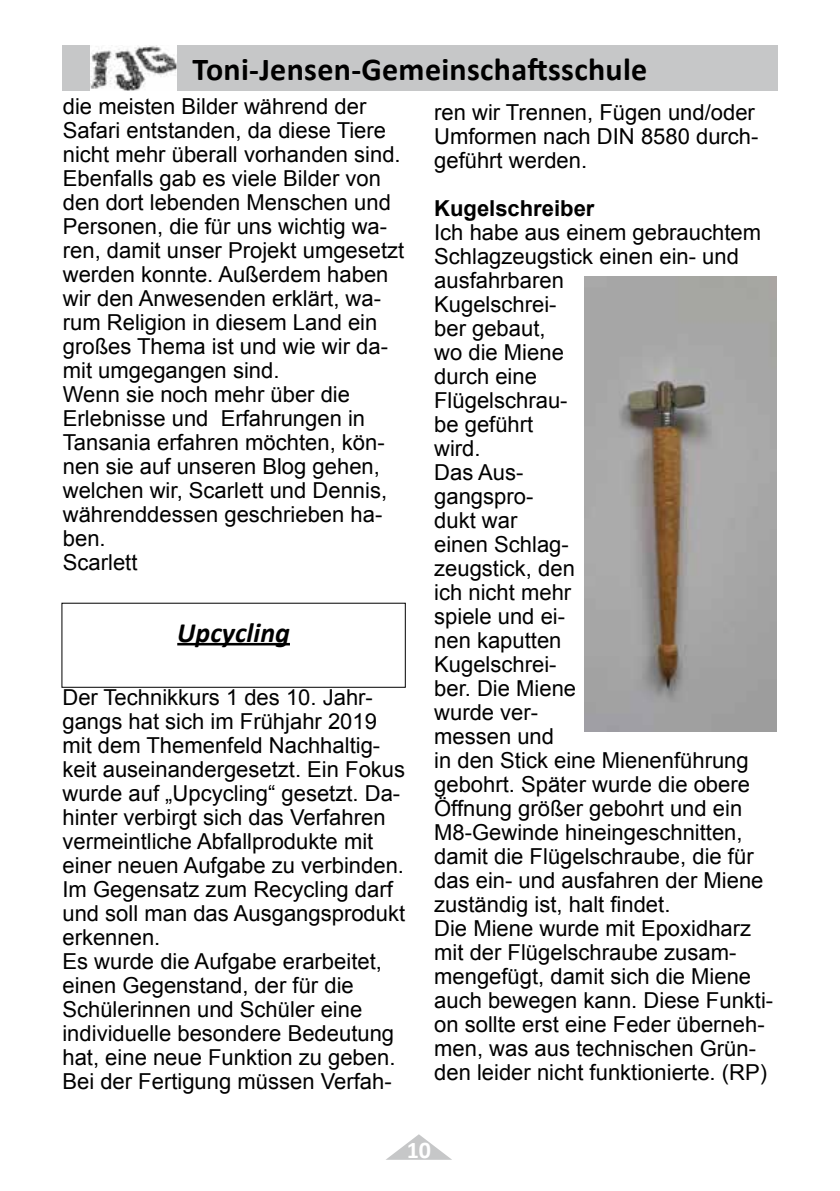
<style>
.page{position:relative;width:840px;height:1191px;background:#fff}
.page>*{position:absolute;margin:0;border:0;box-sizing:border-box;transform-origin:0 0}
.t1{font:700 32px "Calibri";letter-spacing:.01em;color:#000}
.t2{font:italic 700 28px "Calibri";color:#000}
.t3{font:700 24px "Calibri";color:#fff}
.t4{font:22px/24px "Arial";color:#000}
.t5{font:700 22px "Arial";color:#000}
</style>
<div class="page">
<svg style="left:387px;top:1134px;width:64px;height:25px"></svg>
<div style="left:62px;top:45px;width:715px;height:46px;background:#c6c7c8"></div>
<img style="left:91px;top:46px;width:85px;height:44px">
<hr style="left:177px;top:643px;width:113px;height:2px;background:#000">
<div style="left:61px;top:602px;width:344px;height:86px;border:1px solid #000"></div>
<img style="left:584px;top:276px;width:191px;height:455px">
<h1 class="t1" style="left:192px;top:49px;width:456px">Toni-Jensen-Gemeinschaftsschule</h1>
<p class="t4" style="left:63px;top:94px;width:343px">die meisten Bilder während der<br>Safari entstanden, da diese Tiere nicht mehr überall vorhanden sind.<br>Ebenfalls gab es viele Bilder von den dort lebenden Menschen und<br>Personen, die für uns wichtig wa&shy;ren, damit unser Projekt umgesetzt werden konnte. Außerdem haben wir den Anwesenden erklärt, wa&shy;rum Religion in diesem Land ein großes Thema ist und wie wir da&shy;mit umgegangen sind.<br>Wenn sie noch mehr über die<br>Erlebnisse und Erfahrungen in<br>Tansania erfahren möchten, kön&shy;nen sie auf unseren Blog gehen, welchen wir, Scarlett und Dennis, währenddessen geschrieben ha&shy;ben.<br>Scarlett</p>
<p class="t2" style="left:177px;top:614px;width:114px">Upcycling</p>
<p class="t4" style="left:62px;top:685px;width:344px">Der Technikkurs 1 des 10. Jahr&shy;gangs hat sich im Frühjahr 2019 mit dem Themenfeld Nachhaltig&shy;keit auseinandergesetzt. Ein Fokus wurde auf „Upcycling“ gesetzt. Da&shy;hinter verbirgt sich das Verfahren vermeintliche Abfallprodukte mit einer neuen Aufgabe zu verbinden.<br>Im Gegensatz zum Recycling darf und soll man das Ausgangsprodukt erkennen.<br>Es wurde die Aufgabe erarbeitet, einen Gegenstand, der für die<br>Schülerinnen und Schüler eine individuelle besondere Bedeutung hat, eine neue Funktion zu geben.<br>Bei der Fertigung müssen Verfah-</p>
<p class="t4" style="left:434px;top:100px;width:326px">ren wir Trennen, Fügen und/oder<br>Umformen nach DIN 8580 durch&shy;geführt werden.</p>
<p class="t5" style="left:434px;top:193px;width:162px">Kugelschreiber</p>
<p class="t4" style="left:434px;top:220px;width:340px">Ich habe aus einem gebrauchtem<br>Schlagzeugstick einen ein- und ausfahrbaren<br>Kugelschrei-<br>ber gebaut,<br>wo die Miene<br>durch eine<br>Flügelschrau-<br>be geführt<br>wird.<br>Das Aus-<br>gangspro-<br>dukt war<br>einen Schlag-<br>zeugstick, den<br>ich nicht mehr<br>spiele und ei-<br>nen kaputten<br>Kugelschrei-<br>ber. Die Miene<br>wurde ver-<br>messen und<br>in den Stick eine Mienenführung gebohrt. Später wurde die obere<br>Öffnung größer gebohrt und ein<br>M8-Gewinde hineingeschnitten, damit die Flügelschraube, die für das ein- und ausfahren der Miene zuständig ist, halt findet.<br>Die Miene wurde mit Epoxidharz mit der Flügelschraube zusam&shy;mengefügt, damit sich die Miene auch bewegen kann. Diese Funkti&shy;on sollte erst eine Feder überneh&shy;men, was aus technischen Grün&shy;den leider nicht funktionierte. (RP)</p>
<p class="t3" style="left:406px;top:1134px;width:26px">10</p>
</div>
